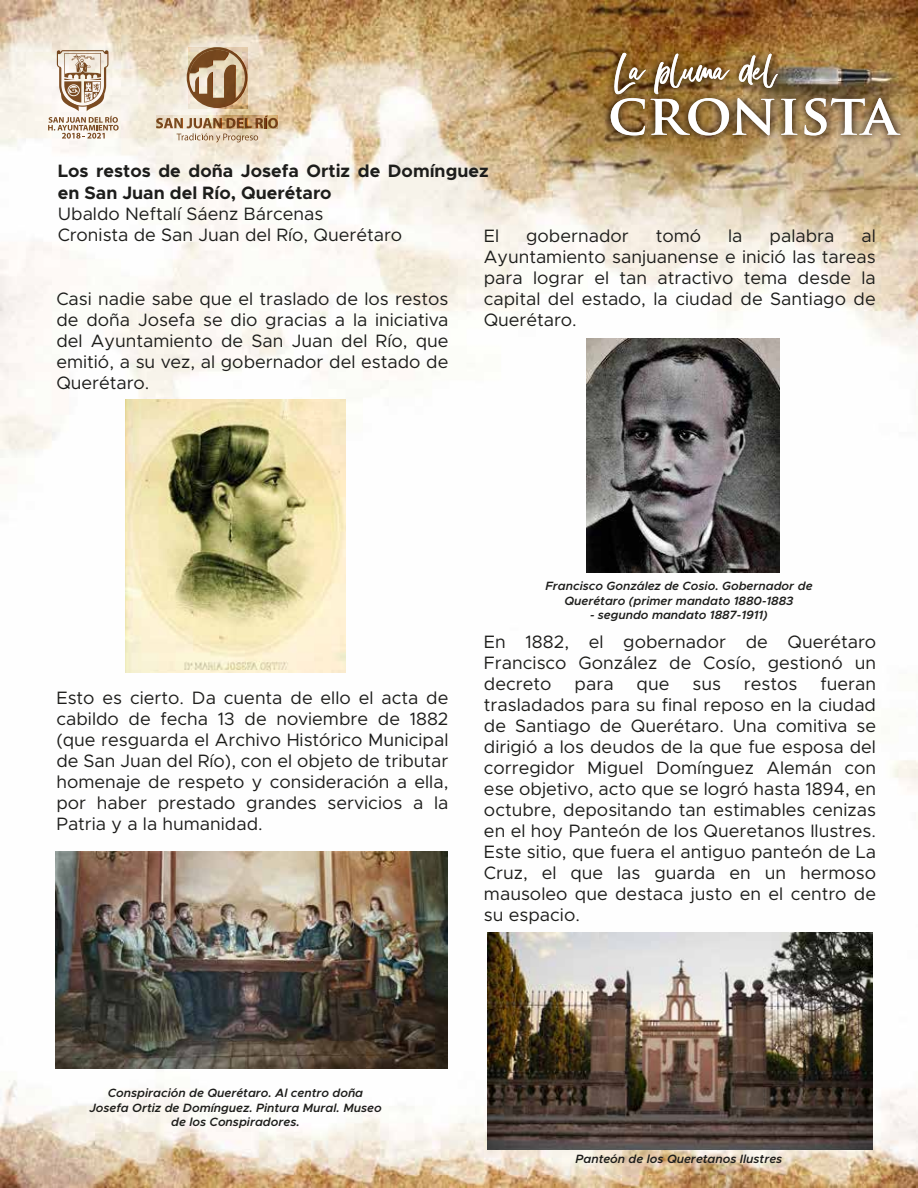
<style>
.page{position:relative;width:918px;height:1188px;background:#fff}
.page>*{position:absolute;margin:0;border:0;box-sizing:border-box;transform-origin:0 0}
.t1{font:78.9px "Display Clean";color:#fff}
.t2{font:700 55.95px "Trajan Pro";color:#fff}
.t3{font:18px/21px "Metropolis";color:#1d1d1b;text-align:justify}
.t4{font:700 18px/21.6px "Metropolis";color:#1d1d1b}
.t5{font:italic 600 12.15px/14.5px "Metropolis";color:#1d1d1b;text-align:center}
</style>
<div class="page">
<img style="left:0;top:0;width:918px;height:1188px">
<img style="left:601px;top:16px;width:190px;height:57px">
<img style="left:595px;top:73px;width:319px;height:91px">
<svg style="left:48px;top:50px;width:71px;height:89px"></svg>
<svg style="left:156px;top:116px;width:122px;height:27px;background:#ceb598"></svg>
<svg style="left:187px;top:47px;width:60px;height:61px;background:#b19270"></svg>
<img style="left:587px;top:338px;width:193px;height:234px">
<img style="left:487px;top:932px;width:386px;height:217px">
<img style="left:56px;top:852px;width:392px;height:217px">
<img style="left:125px;top:399px;width:220px;height:273px">
<h1 class="t1" style="left:614px;top:48px;width:165px">La pluma del</h1>
<h2 class="t2" style="left:608px;top:80px;width:291px">CRONISTA</h2>
<p class="t4" style="left:58px;top:160px;width:432px">Los restos de doña Josefa Ortiz de Domínguez en San Juan del Río, Querétaro</p>
<p class="t3" style="left:58px;top:203px;width:346px">Ubaldo Neftalí Sáenz Bárcenas<br>Cronista de San Juan del Río, Querétaro</p>
<p class="t3" style="left:484px;top:225px;width:17px">El</p>
<p class="t3" style="left:526px;top:225px;width:104px">gobernador</p>
<p class="t3" style="left:656px;top:225px;width:47px">tomó</p>
<p class="t3" style="left:728px;top:225px;width:16px">la</p>
<p class="t3" style="left:770px;top:225px;width:66px">palabra</p>
<p class="t3" style="left:484px;top:225px;width:394px;text-indent:378px">al Ayuntamiento sanjuanense e inició las tareas para lograr el tan atractivo tema desde la capital del estado, la ciudad de Santiago de Querétaro.</p>
<p class="t3" style="left:56px;top:288px;width:394px">Casi nadie sabe que el traslado de los restos de doña Josefa se dio gracias a la iniciativa del Ayuntamiento de San Juan del Río, que emitió, a su vez, al gobernador del estado de Querétaro.</p>
<p class="t3" style="left:56px;top:687px;width:394px">Esto es cierto. Da cuenta de ello el acta de cabildo de fecha 13 de noviembre de 1882 (que resguarda el Archivo Histórico Municipal de San Juan del Río), con el objeto de tributar homenaje de respeto y consideración a ella, por haber prestado grandes servicios a la Patria y a la humanidad.</p>
<p class="t5" style="left:545px;top:579px;width:269px">Francisco González de Cosio. Gobernador de<br>Querétaro (primer mandato 1880-1883</p>
<p class="t5" style="left:590px;top:608px;width:179px">- segundo mandato 1887-1911)</p>
<p class="t3" style="left:484px;top:631px;width:394px">En 1882, el gobernador de Querétaro Francisco González de Cosío, gestionó un decreto</p>
<p class="t3" style="left:484px;top:673px;width:394px;text-indent:337px">fueran trasladados para su final reposo en la ciudad de Santiago de Querétaro. Una comitiva se dirigió a los deudos de la que fue esposa del corregidor Miguel Domínguez Alemán con ese objetivo, acto que se logró hasta 1894, en octubre, depositando tan estimables cenizas en el hoy Panteón de los Queretanos Ilustres.<br>Este sitio, que fuera el antiguo panteón de La Cruz, el que las guarda en un hermoso mausoleo que destaca justo en el centro de su espacio.</p>
<p class="t3" style="left:575px;top:673px;width:41px">para</p>
<p class="t3" style="left:637px;top:673px;width:34px">que</p>
<p class="t3" style="left:692px;top:673px;width:30px">sus</p>
<p class="t3" style="left:744px;top:673px;width:55px">restos</p>
<p class="t5" style="left:89px;top:1086px;width:294px">Conspiración de Querétaro. Al centro doña<br>Josefa Ortiz de Domínguez. Pintura Mural. Museo de los Conspiradores.</p>
<p class="t5" style="left:576px;top:1151px;width:208px">Panteón de los Queretanos Ilustres</p>
</div>
